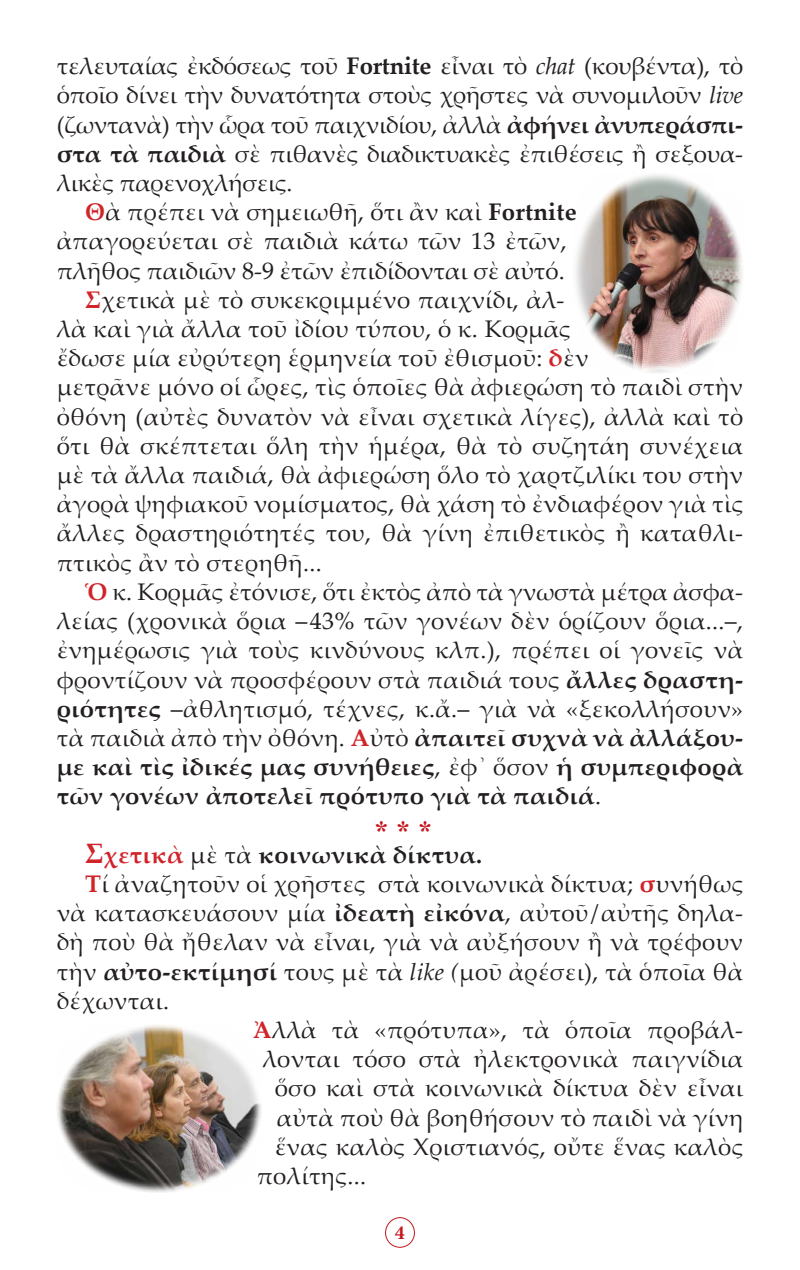
<style>
.page{position:relative;width:800px;height:1270px;background:#fff}
.page>*{position:absolute;margin:0;border:0;box-sizing:border-box;transform-origin:0 0}
.t1{font:28px "CTOS New Times Bold Test 1";color:#c4161c}
.t2{font:24px/29.2px "Palatino Linotype";letter-spacing:.015em;color:#231f20;text-align:justify}
.t3{font:700 24px "Palatino Linotype";letter-spacing:.015em;color:#231f20}
.t4{font:700 20px "Minion Pro";color:#c4161c}
.s1{font-weight:700}
.s2{font-style:italic}
.s3{font-weight:700;color:#d1232a}
.s4{font-size:28px;color:#d1232a}
.s5{color:#d1232a}
.s6{font-weight:400}
</style>
<div class="page">
<div style="left:385px;top:1217px;width:30px;height:31px;border:1px solid #c4161c;border-radius:50%"></div>
<img style="left:575px;top:174px;width:167px;height:199px">
<img style="left:57px;top:1025px;width:205px;height:167px">
<p class="t2" style="left:57px;top:51px;width:688px">τελευταίας ἐκδόσεως τοῦ <span class="s1">Fortnite</span> εἶναι τὸ <span class="s2">chat</span> (κουβέντα), τὸ ὁποῖο δίνει τὴν δυνατότητα στοὺς χρῆστες νὰ συνομιλοῦν <span class="s2">live </span>(ζωντανὰ) τὴν ὧρα τοῦ παιχνιδίου, ἀλλὰ <span class="s1">ἀφήνει ἀνυπεράσπι&shy;στα τὰ παιδιὰ</span> σὲ πιθανὲς διαδικτυακὲς ἐπιθέσεις ἢ σεξουα&shy;λικὲς παρενοχλήσεις.</p>
<p class="t2" style="left:57px;top:197px;width:522px;text-align:left;text-indent:28px"><span class="s3">Θ</span>ὰ πρέπει νὰ σημειωθῆ, ὅτι ἂν καὶ <span class="s1">Fortnite </span>ἀπαγορεύεται σὲ παιδιὰ κάτω τῶν 13 ἐτῶν, πλῆθος παιδιῶν 8-9 ἐτῶν ἐπιδίδονται σὲ αὐτό.</p>
<p class="t2" style="left:57px;top:284px;width:688px;text-align:left;text-indent:28px"><span class="s3">Σ</span>χετικὰ μὲ τὸ συκεκριμμένο παιχνίδι, ἀλ-<br>λὰ καὶ γιὰ ἄλλα τοῦ ἰδίου τύπου, ὁ κ. Κορμᾶς<br>ἔδωσε μία εὐρύτερη ἑρμηνεία τοῦ ἐθισμοῦ: <span class="s3">δ</span>ὲν<br>μετρᾶνε μόνο οἱ ὧρες, τὶς ὁποῖες θὰ ἀφιερώση τὸ παιδὶ στὴν ὀθόνη (αὐτὲς δυνατὸν νὰ εἶναι σχετικὰ λίγες), ἀλλὰ καὶ τὸ ὅτι θὰ σκέπτεται ὅλη τὴν ἡμέρα, θὰ τὸ συζητάη συνέχεια μὲ τὰ ἄλλα παιδιά, θὰ ἀφιερώση ὅλο τὸ χαρτζιλίκι του στὴν ἀγορὰ ψηφιακοῦ νομίσματος, θὰ χάση τὸ ἐνδιαφέρον γιὰ τὶς ἄλλες δραστηριότητές του, θὰ γίνη ἐπιθετικὸς ἢ καταθλι&shy;πτικὸς ἂν τὸ στερηθῆ...</p>
<p class="t2" style="left:85px;top:576px;width:660px"><span class="s3">Ὁ</span> κ. Κορμᾶς ἐτόνισε, ὅτι ἐκτὸς ἀπὸ τὰ γνωστὰ μέτρα ἀσφα-</p>
<p class="t2" style="left:57px;top:605px;width:688px">λείας (χρονικὰ ὅρια – 43% τῶν γονέων δὲν ὁρίζουν ὅρια...–, ἐνημέρωσις γιὰ τοὺς κινδύνους κλπ.), πρέπει οἱ γονεῖς νὰ φροντίζουν νὰ προσφέρουν στὰ παιδιά τους <span class="s1">ἄλλες δραστη&shy;ριότητες</span> –ἀθλητισμό, τέχνες, κ.ἄ.– γιὰ νὰ «ξεκολλήσουν» τὰ παιδιὰ ἀπὸ τὴν ὀθόνη. <span class="s3">Α</span>ὐτὸ <span class="s1">ἀπαιτεῖ συχνὰ νὰ ἀλλάξου&shy;με καὶ τὶς ἰδικές μας συνήθειες</span>, ἐφ᾿ ὅσον <span class="s1">ἡ συμπεριφορὰ τῶν γονέων ἀποτελεῖ πρότυπο γιὰ τὰ παιδιά</span>.</p>
<p class="t1" style="left:374px;top:815px;width:59px">* * *</p>
<p class="t3" style="left:85px;top:837px;width:399px"><span class="s4">Σ</span><span class="s5">χετικὰ</span> <span class="s6">μὲ τὰ</span> κοινωνικὰ δίκτυα.</p>
<p class="t2" style="left:57px;top:868px;width:688px;text-indent:28px"><span class="s3">Τ</span>ί ἀναζητοῦν οἱ χρῆστες στὰ κοινωνικὰ δίκτυα; <span class="s3">σ</span>υνήθως νὰ κατασκευάσουν μία <span class="s1">ἰδεατὴ εἰκόνα</span>, αὐτοῦ/αὐτῆς δηλα&shy;δὴ ποὺ θὰ ἤθελαν νὰ εἶναι, γιὰ νὰ αὐξήσουν ἢ νὰ τρέφουν τὴν <span class="s1">αὐτο-εκτίμησί</span> τους μὲ τὰ <span class="s2">like (</span>μοῦ ἀρέσει), τὰ ὁποῖα θὰ δέχωνται.</p>
<p class="t2" style="left:253px;top:1014px;width:492px"><span class="s3">Ἀ</span>λλὰ τὰ «πρότυπα», τὰ ὁποῖα προβάλ-</p>
<p class="t2" style="left:263px;top:1043px;width:482px">λονται τόσο στὰ ἠλεκτρονικὰ παιγνίδια</p>
<p class="t2" style="left:275px;top:1073px;width:470px">ὅσο καὶ στὰ κοινωνικὰ δίκτυα δὲν εἶναι</p>
<p class="t2" style="left:277px;top:1102px;width:468px">αὐτὰ ποὺ θὰ βοηθήσουν τὸ παιδὶ νὰ γίνη</p>
<p class="t2" style="left:275px;top:1131px;width:470px">ἕνας καλὸς Χριστιανός, οὔτε ἕνας καλὸς</p>
<p class="t2" style="left:257px;top:1160px;width:111px">πολίτης...</p>
<p class="t4" style="left:395px;top:1219px;width:11px">4</p>
</div>
